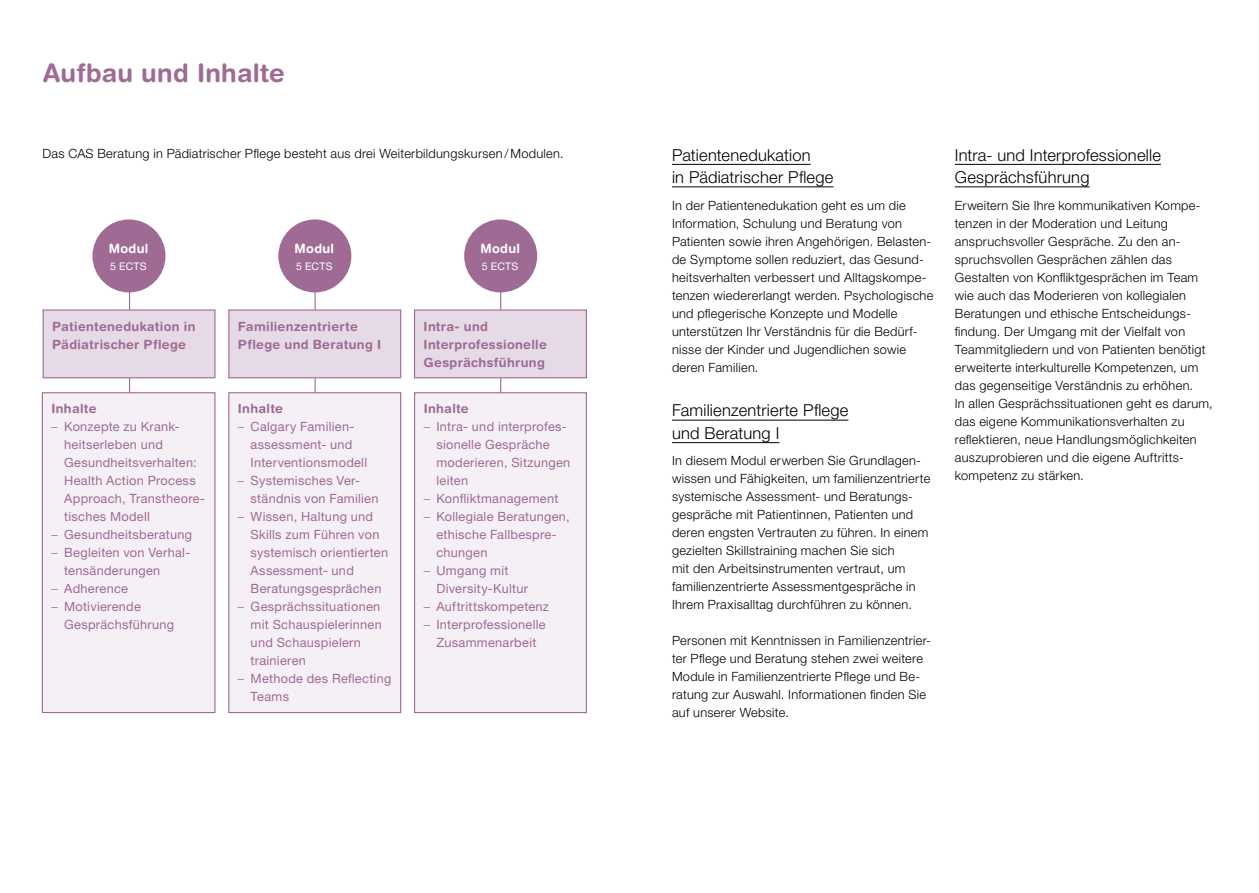
<style>
.page{position:relative;width:1259px;height:893px;background:#fff}
.page>*{position:absolute;margin:0;border:0;box-sizing:border-box;transform-origin:0 0}
.t1{font:700 25.5px "Helvetica Rounded LT Std";letter-spacing:.01em;color:#9f6b95}
.t2{font:300 16.5px/22.5px "Helvetica Neue LT Std";letter-spacing:.01em;color:#000}
.t3{font:300 12.75px/18px "Helvetica Neue LT Std";letter-spacing:.025em;color:#000}
.t4{font:12.75px/18px "Helvetica Neue LT Std";letter-spacing:.02em;color:#9f6b95}
.t5{font:700 12.75px/18px "Helvetica Rounded LT Std";letter-spacing:.02em;color:#9f6b95}
.t6{font:700 12.75px "Helvetica Rounded LT Std";letter-spacing:.03em;color:#fff}
.t7{font:10.5px "Helvetica Neue LT Std";letter-spacing:.02em;color:#fff}
.s1{font-weight:300}
</style>
<div class="page">
<hr style="left:129px;top:275px;width:1px;height:372px;background:#9f6b95">
<hr style="left:314px;top:258px;width:2px;height:384px;background:#9f6b95">
<hr style="left:500px;top:264px;width:1px;height:378px;background:#9f6b95">
<div style="left:42px;top:393px;width:173px;height:319px;background:#f5f0f5"></div>
<div style="left:42px;top:392px;width:173px;height:321px;border:1px solid #9f6b95"></div>
<div style="left:229px;top:393px;width:172px;height:319px;background:#f5f0f5"></div>
<div style="left:228px;top:392px;width:173px;height:321px;border:1px solid #9f6b95"></div>
<div style="left:43px;top:310px;width:172px;height:68px;background:#e5dae6"></div>
<div style="left:43px;top:309px;width:172px;height:69px;border:1px solid #9f6b95"></div>
<div style="left:229px;top:310px;width:172px;height:68px;background:#e5dae6"></div>
<div style="left:228px;top:309px;width:173px;height:69px;border:1px solid #9f6b95"></div>
<div style="left:414px;top:310px;width:172px;height:68px;background:#e5dae6"></div>
<div style="left:414px;top:309px;width:173px;height:69px;border:1px solid #9f6b95"></div>
<div style="left:464px;top:219px;width:73px;height:73px;background:#9f6b95;border-radius:50%"></div>
<div style="left:278px;top:219px;width:73px;height:73px;background:#9f6b95;border-radius:50%"></div>
<div style="left:92px;top:219px;width:73px;height:73px;background:#9f6b95;border-radius:50%"></div>
<hr style="left:672px;top:164px;width:138px;height:1px;background:#000">
<hr style="left:672px;top:187px;width:161px;height:1px;background:#000">
<hr style="left:672px;top:420px;width:176px;height:1px;background:#000">
<hr style="left:672px;top:442px;width:107px;height:1px;background:#000">
<hr style="left:955px;top:164px;width:206px;height:1px;background:#000">
<hr style="left:955px;top:187px;width:134px;height:1px;background:#000">
<div style="left:414px;top:393px;width:172px;height:319px;background:#f5f0f5"></div>
<div style="left:414px;top:392px;width:173px;height:321px;border:1px solid #9f6b95"></div>
<h1 class="t1" style="left:43px;top:58px;width:243px">Aufbau und Inhalte</h1>
<p class="t3" style="left:43px;top:144px;width:523px">Das CAS Beratung in Pädiatrischer Pflege besteht aus drei Weiterbildungskursen / Modulen.</p>
<p class="t6" style="left:109px;top:241px;width:41px">Modul</p>
<p class="t7" style="left:110px;top:260px;width:38px">5 ECTS</p>
<p class="t6" style="left:294px;top:241px;width:41px">Modul</p>
<p class="t7" style="left:296px;top:260px;width:38px">5 ECTS</p>
<p class="t6" style="left:480px;top:241px;width:41px">Modul</p>
<p class="t7" style="left:482px;top:260px;width:38px">5 ECTS</p>
<p class="t5" style="left:52px;top:317px;width:145px">Patientenedukation in<br>Pädiatrischer Pflege</p>
<p class="t5" style="left:238px;top:317px;width:145px">Familienzentrierte<br>Pflege und Beratung I</p>
<p class="t5" style="left:423px;top:317px;width:125px">Intra- und<br>Interprofessionelle<br>Gesprächsführung</p>
<p class="t5" style="left:51px;top:399px;width:47px">Inhalte</p>
<p class="t4" style="left:64px;top:418px;width:142px;text-indent:-13px"><span class="s1">–</span> Konzepte zu Krank&shy;heitserleben und<br>Gesundheitsverhalten:<br>Health Action Process<br>Approach, Transtheore&shy;tisches Modell</p>
<p class="t4" style="left:51px;top:526px;width:142px"><span class="s1">–</span> Gesundheitsberatung</p>
<p class="t4" style="left:64px;top:544px;width:128px;text-indent:-13px"><span class="s1">–</span> Begleiten von Verhal&shy;tensänderungen</p>
<p class="t4" style="left:51px;top:580px;width:78px"><span class="s1">–</span> Adherence</p>
<p class="t4" style="left:64px;top:598px;width:111px;text-indent:-13px"><span class="s1">–</span> Motivierende<br>Gesprächsführung</p>
<p class="t5" style="left:238px;top:399px;width:47px">Inhalte</p>
<p class="t4" style="left:251px;top:418px;width:118px;text-indent:-13px"><span class="s1">–</span> Calgary Familien&shy;assessment- und<br>Interventionsmodell</p>
<p class="t4" style="left:251px;top:472px;width:129px;text-indent:-13px"><span class="s1">–</span> Systemisches Ver&shy;ständnis von Familien</p>
<p class="t4" style="left:251px;top:508px;width:139px;text-indent:-13px"><span class="s1">–</span> Wissen, Haltung und<br>Skills zum Führen von systemisch orientierten<br>Assessment- und<br>Beratungsgesprächen</p>
<p class="t4" style="left:251px;top:598px;width:133px;text-indent:-13px"><span class="s1">–</span> Gesprächssituationen mit Schauspielerinnen und Schauspielern trainieren</p>
<p class="t4" style="left:251px;top:670px;width:142px;text-indent:-13px"><span class="s1">–</span> Methode des Reflecting<br>Teams</p>
<p class="t5" style="left:424px;top:399px;width:47px">Inhalte</p>
<p class="t4" style="left:436px;top:418px;width:135px;text-indent:-13px"><span class="s1">–</span> Intra- und interprofes&shy;sionelle Gespräche moderieren, Sitzungen leiten</p>
<p class="t4" style="left:424px;top:490px;width:136px"><span class="s1">–</span> Konfliktmanagement</p>
<p class="t4" style="left:436px;top:508px;width:135px;text-indent:-13px"><span class="s1">–</span> Kollegiale Beratungen, ethische Fallbespre&shy;chungen</p>
<p class="t4" style="left:436px;top:562px;width:93px;text-indent:-13px"><span class="s1">–</span> Umgang mit<br>Diversity-Kultur</p>
<p class="t4" style="left:424px;top:598px;width:127px"><span class="s1">–</span> Auftrittskompetenz</p>
<p class="t4" style="left:424px;top:616px;width:123px;text-align:center"><span class="s1">–</span> Interprofessionelle<br>Zusammenarbeit</p>
<p class="t2" style="left:672px;top:143px;width:163px">Patientenedukation<br>in Pädiatrischer Pflege</p>
<p class="t3" style="left:672px;top:196px;width:263px">In der Patientenedukation geht es um die Information, Schulung und Beratung von Patienten sowie ihren Angehörigen. Belasten&shy;de Symptome sollen reduziert, das Gesund&shy;heitsverhalten verbessert und Alltagskompe&shy;tenzen wiedererlangt werden. Psychologische und pflegerische Konzepte und Modelle unterstützen Ihr Verständnis für die Bedürf&shy;nisse der Kinder und Jugendlichen sowie deren Familien.</p>
<p class="t2" style="left:672px;top:399px;width:178px">Familienzentrierte Pflege und Beratung I</p>
<p class="t3" style="left:672px;top:452px;width:260px">In diesem Modul erwerben Sie Grundlagen&shy;wissen und Fähigkeiten, um familienzentrierte systemische Assessment- und Beratungs&shy;gespräche mit Patientinnen, Patienten und deren engsten Vertrauten zu führen. In einem gezielten Skillstraining machen Sie sich<br>mit den Arbeitsinstrumenten vertraut, um familienzentrierte Assessmentgespräche in Ihrem Praxisalltag durchführen zu können.</p>
<p class="t3" style="left:672px;top:632px;width:260px">Personen mit Kenntnissen in Familienzentrier&shy;ter Pflege und Beratung stehen zwei weitere Module in Familienzentrierte Pflege und Be&shy;ratung zur Auswahl. Informationen finden Sie auf unserer Website.</p>
<p class="t2" style="left:955px;top:143px;width:207px">Intra- und Interprofessionelle<br>Gesprächsführung</p>
<p class="t3" style="left:955px;top:196px;width:259px">Erweitern Sie Ihre kommunikativen Kompe&shy;tenzen in der Moderation und Leitung anspruchsvoller Gespräche. Zu den an&shy;spruchsvollen Gesprächen zählen das Gestalten von Konfliktgesprächen im Team wie auch das Moderieren von kollegialen Beratungen und ethische Entscheidungs&shy;findung. Der Umgang mit der Vielfalt von Teammitgliedern und von Patienten benötigt erweiterte interkulturelle Kompetenzen, um das gegenseitige Verständnis zu erhöhen.<br>In allen Gesprächssituationen geht es darum, das eigene Kommunikationsverhalten zu reflektieren, neue Handlungsmöglichkeiten auszuprobieren und die eigene Auftritts&shy;kompetenz zu stärken.</p>
</div>
